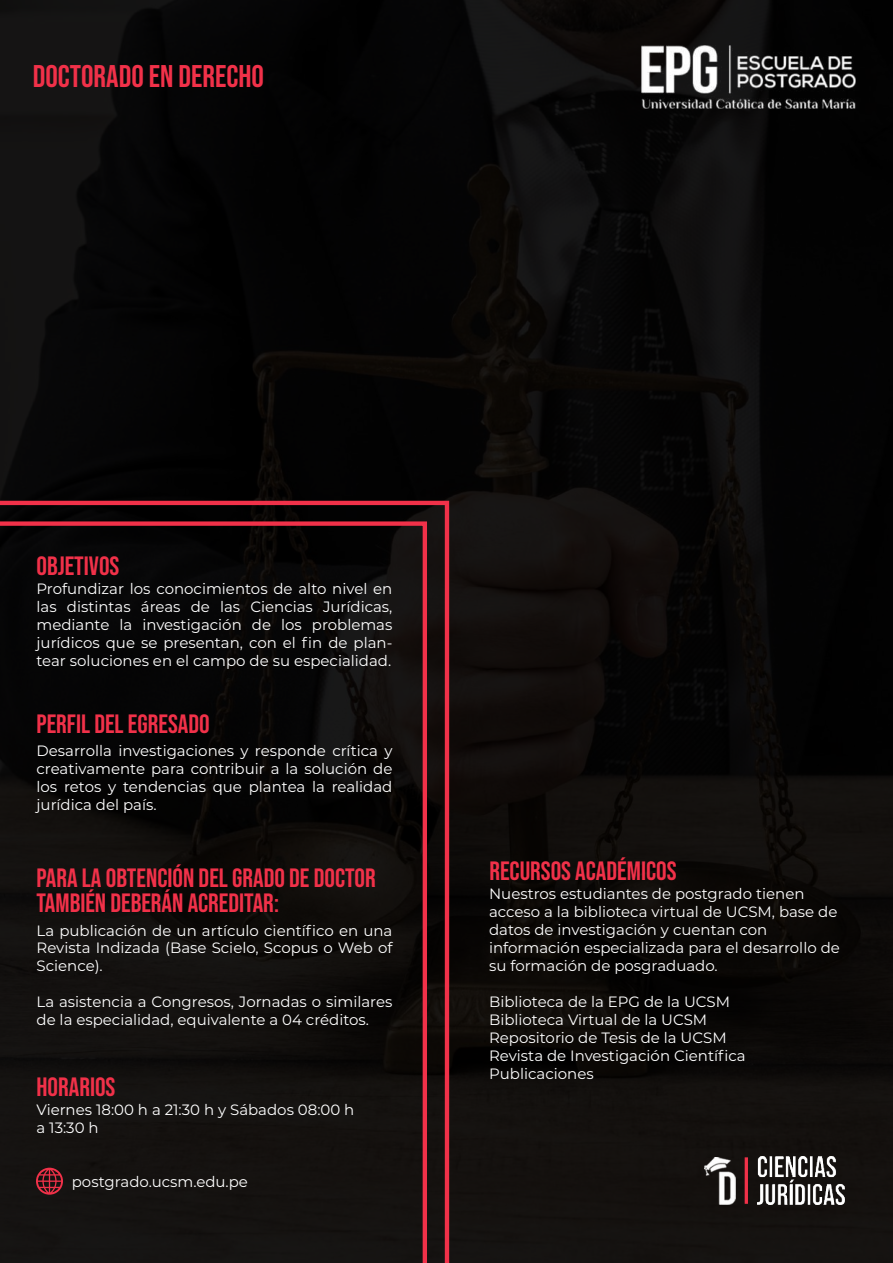
<style>
.page{position:relative;width:893px;height:1263px;background:#fff}
.page>*{position:absolute;margin:0;border:0;box-sizing:border-box;transform-origin:0 0}
.t1{font:31.2px "Bebas Neue";color:#f13149}
.t2{font:26.4px/25.5px "Bebas Neue";color:#f13149}
.t3{font:15px/18px "Montserrat";color:#fff}
</style>
<div class="page">
<div style="left:0;top:0;width:893px;height:1263px;background:linear-gradient(to right,#080808,#0a0807)"></div>
<img style="left:641px;top:46px;width:215px;height:62px">
<img style="left:705px;top:1157px;width:30px;height:47px">
<svg style="left:0;top:499px;width:451px;height:764px;background:#150d0c"></svg>
<hr style="left:745px;top:1157px;width:3px;height:47px;background:#f13149">
<img style="left:758px;top:1156px;width:86px;height:48px">
<h1 class="t1" style="left:33px;top:58px;width:233px">DOCTORADO EN DERECHO</h1>
<h2 class="t2" style="left:37px;top:553px;width:84px">OBJETIVOS</h2>
<p class="t3" style="left:37px;top:579px;width:357px;text-align:justify">Profundizar los conocimientos de alto nivel en las distintas áreas de las Ciencias Jurídicas, mediante la investigación de los problemas jurídicos que se presentan, con el fin de plan&shy;tear soluciones en el campo de su especialidad.</p>
<h2 class="t2" style="left:37px;top:711px;width:175px">PERFIL DEL EGRESADO</h2>
<p class="t3" style="left:37px;top:741px;width:357px;text-align:justify">Desarrolla investigaciones y responde crítica y creativamente para contribuir a la solución de los retos y tendencias que plantea la realidad jurídica del país.</p>
<h2 class="t2" style="left:37px;top:865px;width:341px">PARA LA OBTENCIÓN DEL GRADO DE DOCTOR<br>TAMBIÉN DEBERÁN ACREDITAR:</h2>
<p class="t3" style="left:37px;top:921px;width:357px;text-align:justify">La publicación de un artículo científico en una Revista Indizada (Base Scielo, Scopus o Web of Science).</p>
<p class="t3" style="left:37px;top:992px;width:357px">La asistencia a Congresos, Jornadas o similares de la especialidad, equivalente a 04 créditos.</p>
<h2 class="t2" style="left:37px;top:1074px;width:80px">HORARIOS</h2>
<p class="t3" style="left:37px;top:1100px;width:319px">Viernes 18:00 h a 21:30 h y Sábados 08:00 h a 13:30 h</p>
<p class="t3" style="left:72px;top:1172px;width:178px">postgrado.ucsm.edu.pe</p>
<h2 class="t2" style="left:489px;top:858px;width:189px">RECURSOS ACADÉMICOS</h2>
<p class="t3" style="left:489px;top:884px;width:352px">Nuestros estudiantes de postgrado tienen acceso a la biblioteca virtual de UCSM, base de datos de investigación y cuentan con información especializada para el desarrollo de su formación de posgraduado.</p>
<p class="t3" style="left:489px;top:992px;width:258px">Biblioteca de la EPG de la UCSM<br>Biblioteca Virtual de la UCSM<br>Repositorio de Tesis de la UCSM<br>Revista de Investigación Científica<br>Publicaciones</p>
</div>
